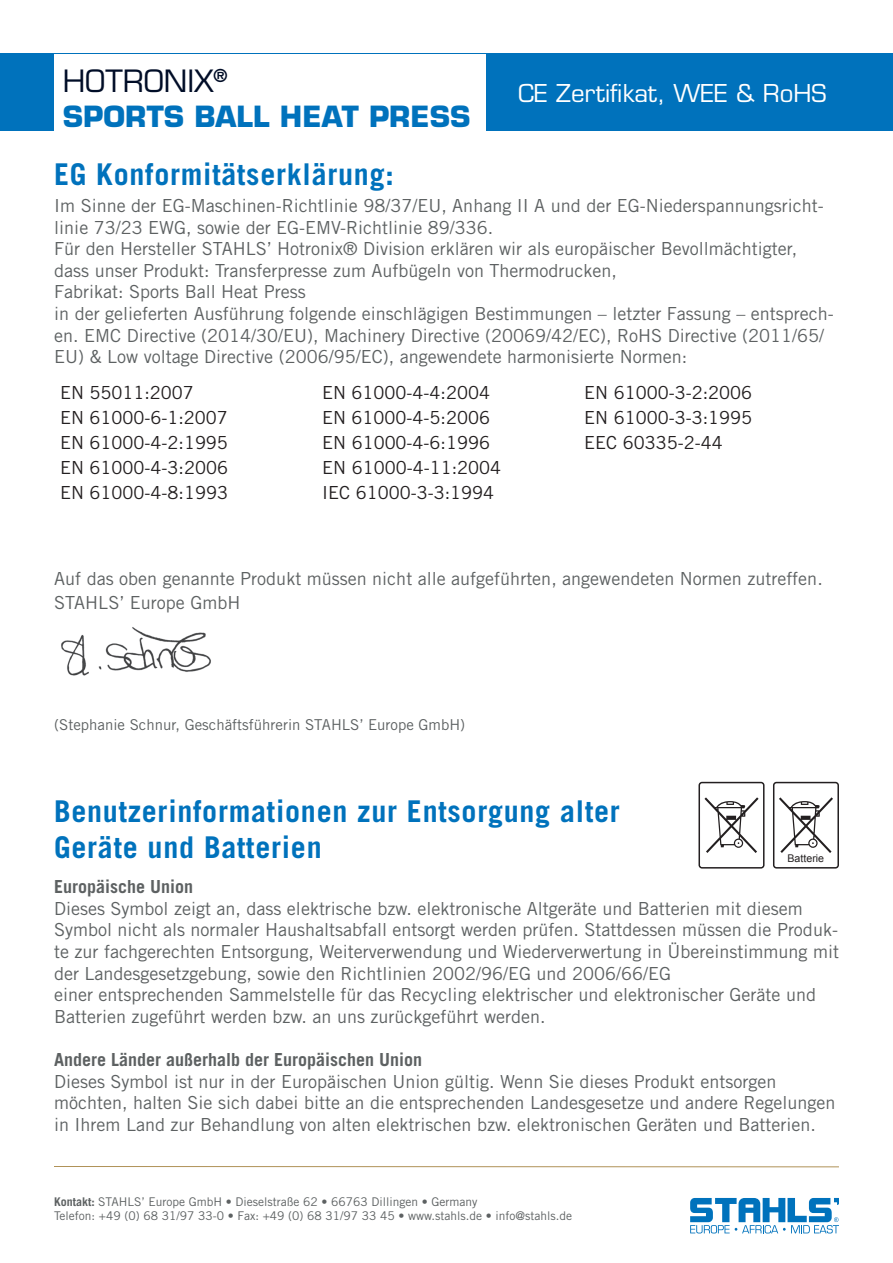
<style>
.page{position:relative;width:893px;height:1263px;background:#fff}
.page>*{position:absolute;margin:0;border:0;box-sizing:border-box;transform-origin:0 0}
.t1{font:700 30px/36px "Trade Gothic LT Std";letter-spacing:.025em;color:#0072bc}
.t2{font:30px "Eurostile LT Std";color:#000d27}
.t3{font:700 28.5px "Eurostile LT Std";color:#0072bc}
.t4{font:24px "Eurostile LT Std";color:#fff}
.t5{font:18px/21.6px "Trade Gothic LT Std";color:#5d6162}
.t6{font:18px "Trade Gothic LT Std";color:#231f20}
.t7{font:700 18px "Trade Gothic LT Std";color:#5d6162}
.t8{font:15px "Trade Gothic LT Std";color:#5d6162}
.t9{font:12px/14.4px "Trade Gothic LT Std";color:#5d6162}
.t10{font:10.65px "Arial";color:#231f20}
.s1{font-weight:700}
</style>
<div class="page">
<div style="left:0;top:54px;width:893px;height:77px;background:#0072bc"></div>
<div style="left:54px;top:54px;width:432px;height:77px;background:#fff"></div>
<svg style="left:698px;top:782px;width:66px;height:86px"></svg>
<svg style="left:773px;top:782px;width:66px;height:86px"></svg>
<svg style="left:690px;top:1198px;width:149px;height:35px"></svg>
<hr style="left:54px;top:1166px;width:785px;height:1px;background:#b09258">
<img style="left:61px;top:627px;width:150px;height:49px">
<h1 class="t2" style="left:63px;top:63px;width:166px">HOTRONIX<sup>®</sup></h1>
<h2 class="t3" style="left:63px;top:99px;width:409px">SPORTS BALL HEAT PRESS</h2>
<h1 class="t1" style="left:54px;top:156px;width:341px">EG Konformitätserklärung:</h1>
<h3 class="t4" style="left:518px;top:78px;width:310px">CE Zertifikat, WEE &amp; RoHS</h3>
<p class="t5" style="left:54px;top:195px;width:781px">Im Sinne der EG-Maschinen-Richtlinie 98/37/EU, Anhang II A und der EG-Niederspannungsricht&shy;linie 73/23 EWG, sowie der EG-EMV-Richtlinie 89/336.<br>Für den Hersteller STAHLS’ Hotronix® Division erklären wir als europäischer Bevollmächtigter, dass unser Produkt: Transferpresse zum Aufbügeln von Thermodrucken,<br>Fabrikat: Sports Ball Heat Press<br>in der gelieferten Ausführung folgende einschlägigen Bestimmungen – letzter Fassung – entsprech&shy;en. EMC Directive (2014/30/EU), Machinery Directive (20069/42/EC), RoHS Directive (2011/65/ EU) &amp; Low voltage Directive (2006/95/EC), angewendete harmonisierte Normen:</p>
<p class="t6" style="left:60px;top:381px;width:135px">EN 55011:2007</p>
<p class="t6" style="left:322px;top:381px;width:169px">EN 61000-4-4:2004</p>
<p class="t6" style="left:584px;top:381px;width:169px">EN 61000-3-2:2006</p>
<p class="t6" style="left:60px;top:406px;width:169px">EN 61000-6-1:2007</p>
<p class="t6" style="left:322px;top:406px;width:169px">EN 61000-4-5:2006</p>
<p class="t6" style="left:584px;top:406px;width:169px">EN 61000-3-3:1995</p>
<p class="t6" style="left:60px;top:431px;width:169px">EN 61000-4-2:1995</p>
<p class="t6" style="left:322px;top:431px;width:169px">EN 61000-4-6:1996</p>
<p class="t6" style="left:584px;top:431px;width:140px">EEC 60335-2-44</p>
<p class="t6" style="left:60px;top:456px;width:169px">EN 61000-4-3:2006</p>
<p class="t6" style="left:322px;top:456px;width:180px">EN 61000-4-11:2004</p>
<p class="t6" style="left:60px;top:481px;width:169px">EN 61000-4-8:1993</p>
<p class="t6" style="left:322px;top:481px;width:173px">IEC 61000-3-3:1994</p>
<p class="t5" style="left:54px;top:566px;width:770px;line-height:24px">Auf das oben genannte Produkt müssen nicht alle aufgeführten, angewendeten Normen zutreffen.<br>STAHLS’ Europe GmbH</p>
<p class="t8" style="left:54px;top:716px;width:412px">(Stephanie Schnur, Geschäftsführerin STAHLS’ Europe GmbH)</p>
<h1 class="t1" style="left:54px;top:793px;width:567px">Benutzerinformationen zur Entsorgung alter<br>Geräte und Batterien</h1>
<p class="t10" style="left:787px;top:851px;width:38px">Batterie</p>
<p class="t7" style="left:54px;top:876px;width:140px">Europäische Union</p>
<p class="t5" style="left:54px;top:897px;width:786px">Dieses Symbol zeigt an, dass elektrische bzw. elektronische Altgeräte und Batterien mit diesem Symbol nicht als normaler Haushaltsabfall entsorgt werden prüfen. Stattdessen müssen die Produk&shy;te zur fachgerechten Entsorgung, Weiterverwendung und Wiederverwertung in Übereinstimmung mit der Landesgesetzgebung, sowie den Richtlinien 2002/96/EG und 2006/66/EG<br>einer entsprechenden Sammelstelle für das Recycling elektrischer und elektronischer Geräte und Batterien zugeführt werden bzw. an uns zurückgeführt werden.</p>
<p class="t7" style="left:54px;top:1048px;width:369px">Andere Länder außerhalb der Europäischen Union</p>
<p class="t5" style="left:54px;top:1070px;width:783px">Dieses Symbol ist nur in der Europäischen Union gültig. Wenn Sie dieses Produkt entsorgen möchten, halten Sie sich dabei bitte an die entsprechenden Landesgesetze und andere Regelungen in Ihrem Land zur Behandlung von alten elektrischen bzw. elektronischen Geräten und Batterien.</p>
<p class="t9" style="left:54px;top:1194px;width:520px"><span class="s1">Kontakt:</span> STAHLS’ Europe GmbH • Dieselstraße 62 • 66763 Dillingen • Germany<br>Telefon: +49 (0) 68 31/97 33-0 • Fax: +49 (0) 68 31/97 33 45 • www.stahls.de • info@stahls.de</p>
</div>
